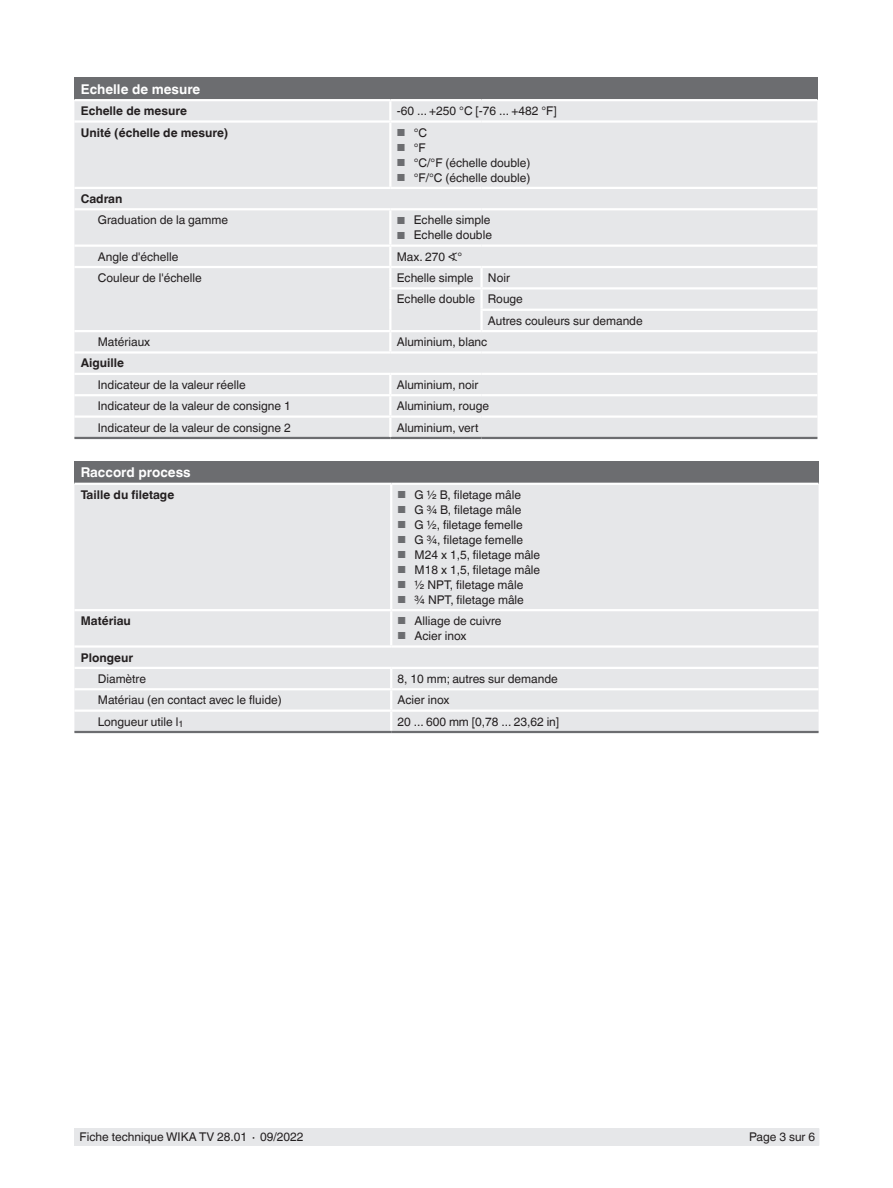
<style>
.page{position:relative;width:893px;height:1188px;background:#fff}
.page>*{position:absolute;margin:0;border:0;box-sizing:border-box;transform-origin:0 0}
.t1{font:700 13.5px "Helvetica World";color:#fff}
.t2{font:12px "Helvetica World";color:#231f20}
.t3{font:700 12px "Helvetica World";color:#231f20}
.s1{font-size:10.2px;color:#6c6d70}
</style>
<div class="page">
<div style="left:75px;top:1128px;width:744px;height:17px;background:#e6e7e9"></div>
<div style="left:74px;top:78px;width:743px;height:22px;background:#6c6d70"></div>
<div style="left:74px;top:101px;width:743px;height:336px;background:#e6e7e9"></div>
<hr style="left:74px;top:437px;width:316px;height:2px;background:#6c6d70">
<hr style="left:390px;top:437px;width:92px;height:2px;background:#6c6d70">
<hr style="left:482px;top:437px;width:335px;height:2px;background:#6c6d70">
<hr style="left:74px;top:99px;width:316px;height:2px;background:#fff">
<hr style="left:390px;top:99px;width:92px;height:2px;background:#fff">
<hr style="left:482px;top:99px;width:335px;height:2px;background:#fff">
<hr style="left:74px;top:120px;width:316px;height:3px;background:#fff">
<hr style="left:390px;top:120px;width:92px;height:3px;background:#fff">
<hr style="left:389px;top:123px;width:2px;height:64px;background:#fff">
<hr style="left:482px;top:120px;width:335px;height:3px;background:#fff">
<hr style="left:74px;top:187px;width:316px;height:2px;background:#fff">
<hr style="left:390px;top:187px;width:92px;height:2px;background:#fff">
<hr style="left:482px;top:187px;width:335px;height:2px;background:#fff">
<hr style="left:74px;top:208px;width:316px;height:2px;background:#fff">
<hr style="left:390px;top:208px;width:92px;height:2px;background:#fff">
<hr style="left:389px;top:210px;width:2px;height:35px;background:#fff">
<hr style="left:482px;top:208px;width:335px;height:2px;background:#fff">
<hr style="left:74px;top:245px;width:316px;height:2px;background:#fff">
<hr style="left:390px;top:245px;width:92px;height:2px;background:#fff">
<hr style="left:482px;top:245px;width:335px;height:2px;background:#fff">
<hr style="left:74px;top:266px;width:316px;height:2px;background:#fff">
<hr style="left:390px;top:266px;width:92px;height:2px;background:#fff">
<svg style="left:389px;top:247px;width:2px;height:40px"></svg>
<hr style="left:482px;top:266px;width:335px;height:2px;background:#fff">
<hr style="left:480px;top:268px;width:3px;height:19px;background:#fff">
<hr style="left:389px;top:287px;width:93px;height:3px;background:#fff">
<hr style="left:389px;top:290px;width:2px;height:20px;background:#fff">
<hr style="left:482px;top:287px;width:335px;height:3px;background:#fff">
<hr style="left:480px;top:290px;width:3px;height:19px;background:#fff">
<hr style="left:389px;top:310px;width:2px;height:20px;background:#fff">
<hr style="left:480px;top:309px;width:337px;height:2px;background:#fff">
<hr style="left:480px;top:311px;width:3px;height:19px;background:#fff">
<hr style="left:74px;top:330px;width:316px;height:2px;background:#fff">
<hr style="left:390px;top:330px;width:92px;height:2px;background:#fff">
<svg style="left:389px;top:332px;width:2px;height:19px"></svg>
<hr style="left:482px;top:330px;width:335px;height:2px;background:#fff">
<hr style="left:74px;top:351px;width:316px;height:3px;background:#fff">
<hr style="left:390px;top:351px;width:92px;height:3px;background:#fff">
<hr style="left:482px;top:351px;width:335px;height:3px;background:#fff">
<hr style="left:74px;top:373px;width:316px;height:2px;background:#fff">
<hr style="left:390px;top:373px;width:92px;height:2px;background:#fff">
<hr style="left:482px;top:373px;width:335px;height:2px;background:#fff">
<hr style="left:74px;top:394px;width:316px;height:2px;background:#fff">
<hr style="left:390px;top:394px;width:92px;height:2px;background:#fff">
<hr style="left:482px;top:394px;width:335px;height:2px;background:#fff">
<hr style="left:74px;top:415px;width:316px;height:3px;background:#fff">
<hr style="left:390px;top:415px;width:92px;height:3px;background:#fff">
<svg style="left:389px;top:375px;width:2px;height:62px"></svg>
<hr style="left:482px;top:415px;width:335px;height:3px;background:#fff">
<svg style="left:389px;top:101px;width:2px;height:19px"></svg>
<div style="left:74px;top:461px;width:745px;height:23px;background:#6c6d70"></div>
<div style="left:74px;top:485px;width:745px;height:160px;background:#e6e7e9"></div>
<div style="left:74px;top:648px;width:745px;height:83px;background:#e6e7e9"></div>
<hr style="left:74px;top:710px;width:317px;height:2px;background:#fff">
<hr style="left:391px;top:710px;width:428px;height:2px;background:#fff">
<hr style="left:391px;top:609px;width:428px;height:2px;background:#fff">
<hr style="left:390px;top:485px;width:2px;height:124px;background:#fff">
<hr style="left:74px;top:609px;width:317px;height:2px;background:#fff">
<svg style="left:390px;top:712px;width:2px;height:19px"></svg>
<hr style="left:74px;top:731px;width:317px;height:2px;background:#6c6d70">
<hr style="left:391px;top:731px;width:428px;height:2px;background:#6c6d70">
<hr style="left:74px;top:688px;width:317px;height:2px;background:#fff">
<hr style="left:391px;top:688px;width:428px;height:2px;background:#fff">
<hr style="left:390px;top:690px;width:2px;height:20px;background:#fff">
<hr style="left:74px;top:483px;width:317px;height:2px;background:#fff">
<hr style="left:391px;top:483px;width:428px;height:2px;background:#fff">
<hr style="left:390px;top:611px;width:2px;height:34px;background:#fff">
<hr style="left:74px;top:667px;width:317px;height:2px;background:#fff">
<hr style="left:391px;top:667px;width:428px;height:2px;background:#fff">
<svg style="left:390px;top:669px;width:2px;height:19px"></svg>
<p class="t1" style="left:81px;top:81px;width:121px">Echelle de mesure</p>
<p class="t3" style="left:81px;top:104px;width:108px">Echelle de mesure</p>
<p class="t2" style="left:397px;top:104px;width:161px">-60 ... +250 °C [-76 ... +482 °F]</p>
<p class="t3" style="left:81px;top:125px;width:149px">Unité (échelle de mesure)</p>
<p class="t2" style="left:397px;top:125px;width:32px"><span class="s1">■</span> °C</p>
<p class="t2" style="left:397px;top:140px;width:30px"><span class="s1">■</span> °F</p>
<p class="t2" style="left:397px;top:155px;width:135px"><span class="s1">■</span> °C/°F (échelle double)</p>
<p class="t2" style="left:397px;top:170px;width:135px"><span class="s1">■</span> °F/°C (échelle double)</p>
<p class="t3" style="left:81px;top:192px;width:43px">Cadran</p>
<p class="t2" style="left:98px;top:213px;width:132px">Graduation de la gamme</p>
<p class="t2" style="left:397px;top:213px;width:95px"><span class="s1">■</span> Echelle simple</p>
<p class="t2" style="left:397px;top:228px;width:97px"><span class="s1">■</span> Echelle double</p>
<p class="t2" style="left:98px;top:249px;width:82px">Angle d'échelle</p>
<p class="t2" style="left:397px;top:249px;width:67px">Max. 270 ∢°</p>
<p class="t2" style="left:98px;top:271px;width:106px">Couleur de l'échelle</p>
<p class="t2" style="left:397px;top:271px;width:115px">Echelle simple Noir</p>
<p class="t2" style="left:397px;top:292px;width:128px">Echelle double Rouge</p>
<p class="t2" style="left:488px;top:314px;width:156px">Autres couleurs sur demande</p>
<p class="t2" style="left:98px;top:335px;width:54px">Matériaux</p>
<p class="t2" style="left:397px;top:335px;width:92px">Aluminium, blanc</p>
<p class="t3" style="left:81px;top:356px;width:45px">Aiguille</p>
<p class="t2" style="left:98px;top:378px;width:149px">Indicateur de la valeur réelle</p>
<p class="t2" style="left:397px;top:378px;width:83px">Aluminium, noir</p>
<p class="t2" style="left:98px;top:399px;width:194px">Indicateur de la valeur de consigne 1</p>
<p class="t2" style="left:397px;top:399px;width:94px">Aluminium, rouge</p>
<p class="t2" style="left:98px;top:420px;width:194px">Indicateur de la valeur de consigne 2</p>
<p class="t2" style="left:397px;top:420px;width:83px">Aluminium, vert</p>
<p class="t1" style="left:81px;top:465px;width:111px">Raccord process</p>
<p class="t3" style="left:81px;top:488px;width:95px">Taille du filetage</p>
<p class="t2" style="left:398px;top:488px;width:125px"><span class="s1">■</span> G ½ B, filetage mâle</p>
<p class="t2" style="left:398px;top:503px;width:125px"><span class="s1">■</span> G ¾ B, filetage mâle</p>
<p class="t2" style="left:398px;top:518px;width:127px"><span class="s1">■</span> G ½, filetage femelle</p>
<p class="t2" style="left:398px;top:533px;width:127px"><span class="s1">■</span> G ¾, filetage femelle</p>
<p class="t2" style="left:398px;top:548px;width:144px"><span class="s1">■</span> M24 x 1,5, filetage mâle</p>
<p class="t2" style="left:398px;top:563px;width:144px"><span class="s1">■</span> M18 x 1,5, filetage mâle</p>
<p class="t2" style="left:398px;top:578px;width:127px"><span class="s1">■</span> ½ NPT, filetage mâle</p>
<p class="t2" style="left:398px;top:593px;width:128px"><span class="s1">■</span> ¾ NPT, filetage mâle</p>
<p class="t3" style="left:81px;top:614px;width:52px">Matériau</p>
<p class="t2" style="left:398px;top:614px;width:105px"><span class="s1">■</span> Alliage de cuivre</p>
<p class="t2" style="left:398px;top:629px;width:70px"><span class="s1">■</span> Acier inox</p>
<p class="t3" style="left:81px;top:650px;width:54px">Plongeur</p>
<p class="t2" style="left:98px;top:672px;width:50px">Diamètre</p>
<p class="t2" style="left:398px;top:672px;width:162px">8, 10 mm; autres sur demande</p>
<p class="t2" style="left:98px;top:693px;width:186px">Matériau (en contact avec le fluide)</p>
<p class="t2" style="left:398px;top:693px;width:53px">Acier inox</p>
<p class="t2" style="left:98px;top:714px;width:87px">Longueur utile l<sub>1</sub></p>
<p class="t2" style="left:398px;top:714px;width:163px">20 ... 600 mm [0,78 ... 23,62 in]</p>
<p class="t2" style="left:80px;top:1130px;width:225px">Fiche technique WIKA TV 28.01 ∙ 09/2022</p>
<p class="t2" style="left:749px;top:1130px;width:67px">Page 3 sur 6</p>
</div>
